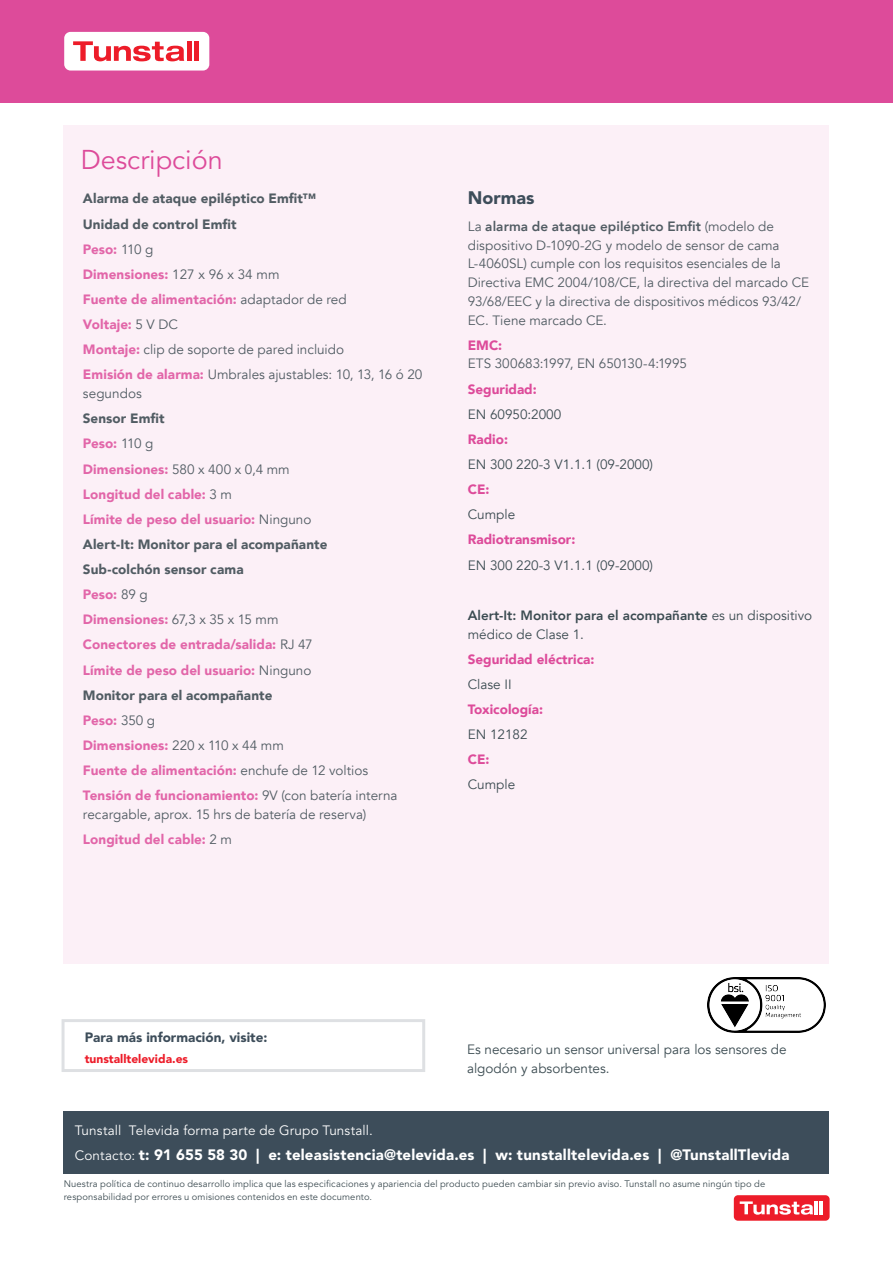
<style>
.page{position:relative;width:893px;height:1263px;background:#fff}
.page>*{position:absolute;margin:0;border:0;box-sizing:border-box;transform-origin:0 0}
.Pink_Header{font:27px "Avenir LT Std";color:#dd4b9a}
.t1{font:900 18px "Avenir LT Std";color:#3d4d5a}
.t2{font:900 15px "Avenir LT Std";letter-spacing:.01em;color:#fff}
.Main_Copy{font:13.5px/18.8px "Avenir";color:#515c63}
.t3{font:900 13.5px "Avenir";letter-spacing:.005em;color:#e266a9}
.Main_Copy-2{font:13.5px/18.8px "Avenir";color:#3b4b51}
.t4{font:900 13.5px "Avenir";letter-spacing:.005em;color:#515c63}
.Main_Copy-3{font:900 13.5px "Avenir";color:#dd4b9a}
.Main_Copy-4{font:800 13.5px/18.8px "Avenir";color:#3b4b51}
.t5{font:13.5px "Avenir LT Std";letter-spacing:.01em;color:#fff}
.t6{font:900 13.5px "Avenir LT Std";color:#3d4d5a}
.t7{font:900 12px "Avenir LT Std";color:#ed1c29}
.t8{font:9.3px/13.5px "Avenir LT Std";letter-spacing:.015em;color:#3d4c52}
.s1{font-weight:400;color:#515c63}
.s2{font-weight:900;color:#e266a9}
.s3{font-weight:800}
.s4{font-weight:900;color:#dd4b9a}
.s5{font-weight:400}
.s6{font-weight:400;font-size:13.5px}
</style>
<div class="page">
<div style="left:64px;top:126px;width:765px;height:838px;background:#fcf0f7"></div>
<div style="left:734px;top:1195px;width:95px;height:25px;background:#ed1c29;border-radius:4px"></div>
<svg style="left:740px;top:1201px;width:83px;height:14px"></svg>
<div style="left:64px;top:1111px;width:765px;height:63px;background:#3d4d5a"></div>
<div style="left:0;top:0;width:893px;height:102px;background:#dd4b9a"></div>
<div style="left:64px;top:32px;width:145px;height:38px;background:#fff;border-radius:6px"></div>
<svg style="left:73px;top:41px;width:111px;height:20px"></svg>
<hr style="left:187px;top:41px;width:4px;height:20px;background:#ed1c29">
<div style="left:194px;top:41px;width:5px;height:20px;background:#ed1c29"></div>
<img style="left:708px;top:978px;width:117px;height:55px">
<p class="Pink_Header" style="left:81px;top:144px;width:143px">Descripción</p>
<p class="t4" style="left:83px;top:187px;width:235px">Alarma de ataque epiléptico Emfit™</p>
<p class="t4" style="left:83px;top:212px;width:155px">Unidad de control Emfit</p>
<p class="t3" style="left:83px;top:237px;width:72px">Peso: <span class="s1">110 g</span></p>
<p class="t3" style="left:83px;top:263px;width:198px">Dimensiones: <span class="s1">127 x 96 x 34 mm</span></p>
<p class="t3" style="left:83px;top:288px;width:265px">Fuente de alimentación: <span class="s1">adaptador de red</span></p>
<p class="t3" style="left:83px;top:313px;width:97px">Voltaje: <span class="s1">5 V DC</span></p>
<p class="Main_Copy" style="left:83px;top:340px;width:263px"><span class="s2">Montaje:</span> clip de soporte de pared incluido</p>
<p class="Main_Copy" style="left:83px;top:366px;width:341px"><span class="s2">Emisión de alarma:</span> Umbrales ajustables: 10, 13, 16 ó 20 segundos</p>
<p class="t4" style="left:83px;top:407px;width:83px">Sensor Emfit</p>
<p class="t3" style="left:83px;top:432px;width:72px">Peso: <span class="s1">110 g</span></p>
<p class="Main_Copy" style="left:83px;top:460px;width:208px"><span class="s2">Dimensiones:</span> 580 x 400 x 0,4 mm</p>
<p class="t3" style="left:83px;top:482px;width:151px">Longitud del cable: <span class="s1">3 m</span></p>
<p class="t3" style="left:83px;top:507px;width:230px">Límite de peso del usuario: <span class="s1">Ninguno</span></p>
<p class="t4" style="left:83px;top:533px;width:246px">Alert-It: Monitor para el acompañante</p>
<p class="t4" style="left:83px;top:558px;width:162px">Sub-colchón sensor cama</p>
<p class="t3" style="left:83px;top:583px;width:66px">Peso: <span class="s1">89 g</span></p>
<p class="t3" style="left:83px;top:608px;width:197px">Dimensiones: <span class="s1">67,3 x 35 x 15 mm</span></p>
<p class="t3" style="left:83px;top:633px;width:231px">Conectores de entrada/salida: <span class="s1">RJ 47</span></p>
<p class="t3" style="left:83px;top:658px;width:230px">Límite de peso del usuario: <span class="s1">Ninguno</span></p>
<p class="t4" style="left:83px;top:683px;width:191px">Monitor para el acompañante</p>
<p class="t3" style="left:83px;top:708px;width:74px">Peso: <span class="s1">350 g</span></p>
<p class="t3" style="left:83px;top:734px;width:203px">Dimensiones: <span class="s1">220 x 110 x 44 mm</span></p>
<p class="t3" style="left:83px;top:759px;width:287px">Fuente de alimentación: <span class="s1">enchufe de 12 voltios</span></p>
<p class="Main_Copy" style="left:83px;top:786px;width:316px"><span class="s2">Tensión de funcionamiento:</span> 9V (con batería interna recargable, aprox. 15 hrs de batería de reserva)</p>
<p class="t3" style="left:83px;top:828px;width:151px">Longitud del cable: <span class="s1">2 m</span></p>
<p class="t1" style="left:468px;top:186px;width:68px">Normas</p>
<p class="Main_Copy" style="left:468px;top:217px;width:343px">La <span class="s3">alarma de ataque epiléptico Emfit</span> (modelo de dispositivo D-1090-2G y modelo de sensor de cama L-4060SL) cumple con los requisitos esenciales de la Directiva EMC 2004/108/CE, la directiva del marcado CE 93/68/EEC y la directiva de dispositivos médicos 93/42/ EC. Tiene marcado CE.</p>
<p class="Main_Copy" style="left:468px;top:336px;width:221px"><span class="s4">EMC:<br></span>ETS 300683:1997, EN 650130-4:1995</p>
<p class="Main_Copy-3" style="left:468px;top:377px;width:71px">Seguridad:</p>
<p class="Main_Copy-2" style="left:468px;top:405px;width:95px">EN 60950:2000</p>
<p class="Main_Copy-3" style="left:468px;top:428px;width:42px">Radio:</p>
<p class="Main_Copy-2" style="left:468px;top:455px;width:187px">EN 300 220-3 V1.1.1 (09-2000)</p>
<p class="Main_Copy-3" style="left:468px;top:478px;width:23px">CE:</p>
<p class="Main_Copy-2" style="left:468px;top:505px;width:49px">Cumple</p>
<p class="Main_Copy-3" style="left:468px;top:528px;width:109px">Radiotransmisor:</p>
<p class="Main_Copy-2" style="left:468px;top:556px;width:187px">EN 300 220-3 V1.1.1 (09-2000)</p>
<p class="Main_Copy-4" style="left:468px;top:606px;width:346px">Alert-It: Monitor para el acompañante <span class="s5">es un dispositivo médico de Clase 1.</span></p>
<p class="Main_Copy-3" style="left:468px;top:647px;width:128px">Seguridad eléctrica:</p>
<p class="Main_Copy-2" style="left:468px;top:675px;width:45px">Clase II</p>
<p class="Main_Copy-3" style="left:468px;top:698px;width:77px">Toxicología:</p>
<p class="Main_Copy-2" style="left:468px;top:725px;width:61px">EN 12182</p>
<p class="Main_Copy-3" style="left:468px;top:748px;width:23px">CE:</p>
<p class="Main_Copy-2" style="left:468px;top:775px;width:49px">Cumple</p>
<p class="t6" style="left:85px;top:1029px;width:184px">Para más información, visite:</p>
<p class="t7" style="left:85px;top:1052px;width:105px">tunstalltelevida.es</p>
<p class="Main_Copy-2" style="left:467px;top:1040px;width:321px">Es necesario un sensor universal para los sensores de algodón y absorbentes.</p>
<p class="t5" style="left:75px;top:1123px;width:299px">Tunstall Televida forma parte de Grupo Tunstall.</p>
<p class="t2" style="left:75px;top:1146px;width:716px"><span class="s6">Contacto:</span> t: 91 655 58 30 | e: teleasistencia@televida.es | w: tunstalltelevida.es | @TunstallTlevida</p>
<p class="t8" style="left:64px;top:1177px;width:703px">Nuestra política de continuo desarrollo implica que las especificaciones y apariencia del producto pueden cambiar sin previo aviso. Tunstall no asume ningún tipo de responsabilidad por errores u omisiones contenidos en este documento.</p>
</div>
